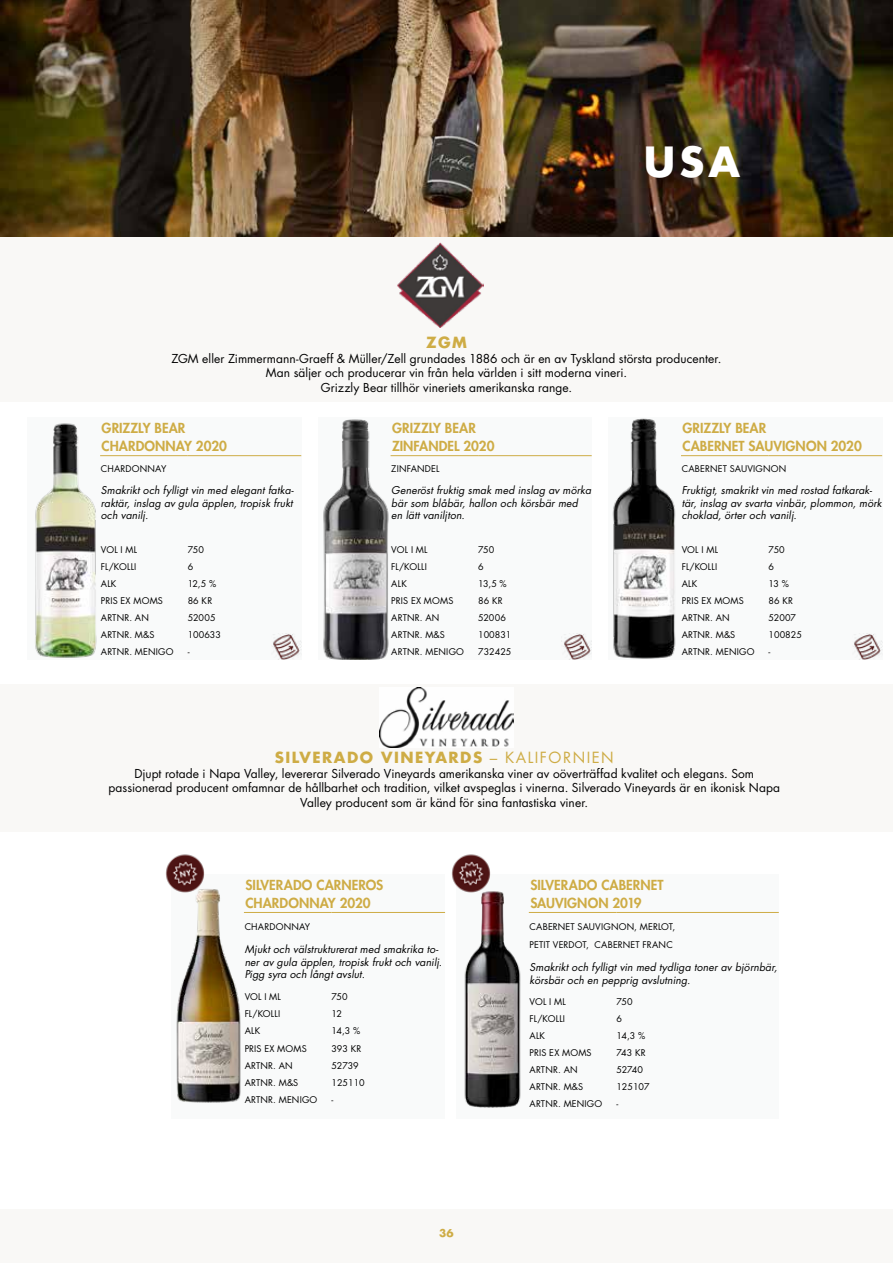
<style>
.page{position:relative;width:893px;height:1263px;background:#fff}
.page>*{position:absolute;margin:0;border:0;box-sizing:border-box;transform-origin:0 0}
.t1{font:700 40.5px "Futura Std";color:#fff}
.t2{font:700 15px "Futura Std";letter-spacing:.1em;color:#ceac45}
.t3{font:800 13.5px/18px "Futura Std";letter-spacing:.005em;color:#ceac45}
.t4{font:12px/14.4px "Futura Std";letter-spacing:.005em;color:#000;text-align:center}
.t5{font:italic 10.5px/12.6px "Futura Std";letter-spacing:.01em;color:#000}
.t6{font:700 10.5px "Futura Std";color:#ceac45}
.t7{font:9px/18px "Futura Std";letter-spacing:.02em;color:#000}
.s1{font-weight:400}
</style>
<div class="page">
<div style="left:0;top:1209px;width:893px;height:54px;background:#f9f8f6"></div>
<img style="left:0;top:0;width:893px;height:237px">
<div style="left:0;top:685px;width:893px;height:147px;background:#f9f8f6"></div>
<div style="left:171px;top:874px;width:73px;height:245px;background:#f9fafa"></div>
<div style="left:244px;top:874px;width:201px;height:245px;background:#f9fafa"></div>
<hr style="left:244px;top:912px;width:87px;height:1px;background:#ceac45">
<hr style="left:331px;top:912px;width:114px;height:1px;background:#ceac45">
<div style="left:456px;top:874px;width:73px;height:245px;background:#f9fafa"></div>
<div style="left:529px;top:874px;width:250px;height:245px;background:#f9fafa"></div>
<hr style="left:529px;top:912px;width:87px;height:1px;background:#ceac45">
<hr style="left:616px;top:912px;width:163px;height:1px;background:#ceac45">
<img style="left:165px;top:854px;width:40px;height:32px">
<img style="left:451px;top:854px;width:40px;height:36px">
<img style="left:379px;top:688px;width:135px;height:60px">
<img style="left:445px;top:890px;width:84px;height:218px">
<img style="left:170px;top:886px;width:74px;height:217px">
<img style="left:35px;top:423px;width:62px;height:235px">
<div style="left:100px;top:418px;width:201px;height:242px;background:#f9fafa"></div>
<hr style="left:100px;top:455px;width:88px;height:1px;background:#ceac45">
<hr style="left:188px;top:455px;width:113px;height:1px;background:#ceac45">
<img style="left:273px;top:634px;width:28px;height:26px">
<img style="left:323px;top:419px;width:68px;height:241px">
<div style="left:391px;top:418px;width:201px;height:242px;background:#f9fafa"></div>
<hr style="left:391px;top:455px;width:87px;height:1px;background:#ceac45">
<hr style="left:478px;top:455px;width:114px;height:1px;background:#ceac45">
<img style="left:564px;top:634px;width:28px;height:26px">
<img style="left:612px;top:418px;width:64px;height:241px">
<div style="left:681px;top:418px;width:201px;height:242px;background:#f9fafa"></div>
<hr style="left:681px;top:455px;width:88px;height:1px;background:#ceac45">
<hr style="left:769px;top:455px;width:113px;height:1px;background:#ceac45">
<img style="left:854px;top:634px;width:28px;height:26px">
<div style="left:0;top:237px;width:893px;height:165px;background:#f9f8f6"></div>
<img style="left:397px;top:242px;width:87px;height:85px">
<h1 class="t1" style="left:644px;top:135px;width:98px">USA</h1>
<h2 class="t2" style="left:426px;top:333px;width:42px">ZGM</h2>
<h3 class="t4" style="left:172px;top:351px;width:551px">ZGM eller Zimmermann-Graeff &amp; Müller/Zell grundades 1886 och är en av Tyskland största producenter.<br>Man säljer och producerar vin från hela världen i sitt moderna vineri.<br>Grizzly Bear tillhör vineriets amerikanska range.</h3>
<h3 class="t3" style="left:102px;top:419px;width:127px">GRIZZLY BEAR<br>CHARDONNAY 2020</h3>
<p class="t7" style="left:101px;top:460px;width:67px">CHARDONNAY</p>
<p class="t5" style="left:101px;top:484px;width:194px;text-align:justify">Smakrikt och fylligt vin med elegant fatka&shy;raktär, inslag av gula äpplen, tropisk frukt och vanilj.</p>
<p class="t7" style="left:101px;top:541px;width:38px">VOL I ML</p>
<p class="t7" style="left:188px;top:541px;width:18px">750</p>
<p class="t7" style="left:101px;top:557px;width:37px">FL/KOLLI</p>
<p class="t7" style="left:188px;top:557px;width:7px">6</p>
<p class="t7" style="left:101px;top:575px;width:17px">ALK</p>
<p class="t7" style="left:188px;top:575px;width:30px">12,5 %</p>
<p class="t7" style="left:101px;top:592px;width:64px">PRIS EX MOMS</p>
<p class="t7" style="left:188px;top:592px;width:26px">86 KR</p>
<p class="t7" style="left:101px;top:609px;width:50px">ARTNR. AN</p>
<p class="t7" style="left:188px;top:609px;width:29px">52005</p>
<p class="t7" style="left:101px;top:626px;width:55px">ARTNR. M&amp;S</p>
<p class="t7" style="left:188px;top:626px;width:35px">100633</p>
<p class="t7" style="left:101px;top:642px;width:74px">ARTNR. MENIGO</p>
<p class="t7" style="left:188px;top:642px;width:3px">-</p>
<h3 class="t3" style="left:392px;top:419px;width:104px">GRIZZLY BEAR<br>ZINFANDEL 2020</h3>
<p class="t7" style="left:391px;top:460px;width:50px">ZINFANDEL</p>
<p class="t5" style="left:391px;top:484px;width:201px">Generöst fruktig smak med inslag av mörka bär som blåbär, hallon och körsbär med en lätt vaniljton.</p>
<p class="t7" style="left:391px;top:541px;width:38px">VOL I ML</p>
<p class="t7" style="left:478px;top:541px;width:18px">750</p>
<p class="t7" style="left:391px;top:557px;width:37px">FL/KOLLI</p>
<p class="t7" style="left:478px;top:557px;width:7px">6</p>
<p class="t7" style="left:391px;top:575px;width:17px">ALK</p>
<p class="t7" style="left:478px;top:575px;width:30px">13,5 %</p>
<p class="t7" style="left:391px;top:592px;width:64px">PRIS EX MOMS</p>
<p class="t7" style="left:478px;top:592px;width:26px">86 KR</p>
<p class="t7" style="left:391px;top:609px;width:50px">ARTNR. AN</p>
<p class="t7" style="left:478px;top:609px;width:29px">52006</p>
<p class="t7" style="left:391px;top:626px;width:55px">ARTNR. M&amp;S</p>
<p class="t7" style="left:478px;top:626px;width:35px">100831</p>
<p class="t7" style="left:391px;top:642px;width:74px">ARTNR. MENIGO</p>
<p class="t7" style="left:478px;top:642px;width:35px">732425</p>
<h3 class="t3" style="left:682px;top:419px;width:181px">GRIZZLY BEAR<br>CABERNET SAUVIGNON 2020</h3>
<p class="t7" style="left:682px;top:460px;width:106px">CABERNET SAUVIGNON</p>
<p class="t5" style="left:682px;top:484px;width:201px">Fruktigt, smakrikt vin med rostad fatkarak&shy;tär, inslag av svarta vinbär, plommon, mörk choklad, örter och vanilj.</p>
<p class="t7" style="left:682px;top:541px;width:38px">VOL I ML</p>
<p class="t7" style="left:769px;top:541px;width:18px">750</p>
<p class="t7" style="left:682px;top:557px;width:37px">FL/KOLLI</p>
<p class="t7" style="left:769px;top:557px;width:7px">6</p>
<p class="t7" style="left:682px;top:575px;width:17px">ALK</p>
<p class="t7" style="left:769px;top:575px;width:22px">13 %</p>
<p class="t7" style="left:682px;top:592px;width:64px">PRIS EX MOMS</p>
<p class="t7" style="left:769px;top:592px;width:26px">86 KR</p>
<p class="t7" style="left:682px;top:609px;width:50px">ARTNR. AN</p>
<p class="t7" style="left:769px;top:609px;width:29px">52007</p>
<p class="t7" style="left:682px;top:626px;width:55px">ARTNR. M&amp;S</p>
<p class="t7" style="left:769px;top:626px;width:35px">100825</p>
<p class="t7" style="left:682px;top:642px;width:74px">ARTNR. MENIGO</p>
<p class="t7" style="left:769px;top:642px;width:3px">-</p>
<h2 class="t2" style="left:275px;top:748px;width:340px">SILVERADO VINEYARDS <span class="s1">– KALIFORNIEN</span></h2>
<p class="t4" style="left:109px;top:766px;width:673px">Djupt rotade i Napa Valley, levererar Silverado Vineyards amerikanska viner av oöverträffad kvalitet och elegans. Som passionerad producent omfamnar de hållbarhet och tradition, vilket avspeglas i vinerna. Silverado Vineyards är en ikonisk Napa<br>Valley producent som är känd för sina fantastiska viner.</p>
<h3 class="t3" style="left:245px;top:876px;width:139px">SILVERADO CARNEROS<br>CHARDONNAY 2020</h3>
<p class="t7" style="left:245px;top:918px;width:67px">CHARDONNAY</p>
<p class="t5" style="left:245px;top:943px;width:199px">Mjukt och välstrukturerat med smakrika to&shy;ner av gula äpplen, tropisk frukt och vanilj.<br>Pigg syra och långt avslut.</p>
<p class="t7" style="left:245px;top:988px;width:38px">VOL I ML</p>
<p class="t7" style="left:331px;top:988px;width:18px">750</p>
<p class="t7" style="left:245px;top:1005px;width:37px">FL/KOLLI</p>
<p class="t7" style="left:331px;top:1005px;width:12px">12</p>
<p class="t7" style="left:245px;top:1022px;width:17px">ALK</p>
<p class="t7" style="left:331px;top:1022px;width:30px">14,3 %</p>
<p class="t7" style="left:245px;top:1039px;width:64px">PRIS EX MOMS</p>
<p class="t7" style="left:331px;top:1039px;width:31px">393 KR</p>
<p class="t7" style="left:245px;top:1056px;width:50px">ARTNR. AN</p>
<p class="t7" style="left:331px;top:1056px;width:29px">52739</p>
<p class="t7" style="left:245px;top:1073px;width:55px">ARTNR. M&amp;S</p>
<p class="t7" style="left:331px;top:1073px;width:35px">125110</p>
<p class="t7" style="left:245px;top:1091px;width:74px">ARTNR. MENIGO</p>
<p class="t7" style="left:331px;top:1091px;width:3px">-</p>
<p class="t6" style="left:439px;top:1226px;width:16px">36</p>
<h3 class="t3" style="left:530px;top:876px;width:135px">SILVERADO CABERNET<br>SAUVIGNON 2019</h3>
<p class="t7" style="left:530px;top:918px;width:147px">CABERNET SAUVIGNON, MERLOT,<br>PETIT VERDOT, CABERNET FRANC</p>
<p class="t5" style="left:530px;top:961px;width:249px">Smakrikt och fylligt vin med tydliga toner av björnbär, körsbär och en pepprig avslutning.</p>
<p class="t7" style="left:530px;top:992px;width:38px">VOL I ML</p>
<p class="t7" style="left:616px;top:992px;width:18px">750</p>
<p class="t7" style="left:530px;top:1009px;width:37px">FL/KOLLI</p>
<p class="t7" style="left:616px;top:1009px;width:7px">6</p>
<p class="t7" style="left:530px;top:1026px;width:17px">ALK</p>
<p class="t7" style="left:616px;top:1026px;width:30px">14,3 %</p>
<p class="t7" style="left:530px;top:1043px;width:64px">PRIS EX MOMS</p>
<p class="t7" style="left:616px;top:1043px;width:31px">743 KR</p>
<p class="t7" style="left:530px;top:1061px;width:50px">ARTNR. AN</p>
<p class="t7" style="left:616px;top:1061px;width:28px">52740</p>
<p class="t7" style="left:530px;top:1078px;width:55px">ARTNR. M&amp;S</p>
<p class="t7" style="left:616px;top:1078px;width:35px">125107</p>
<p class="t7" style="left:530px;top:1095px;width:74px">ARTNR. MENIGO</p>
<p class="t7" style="left:616px;top:1095px;width:3px">-</p>
</div>
